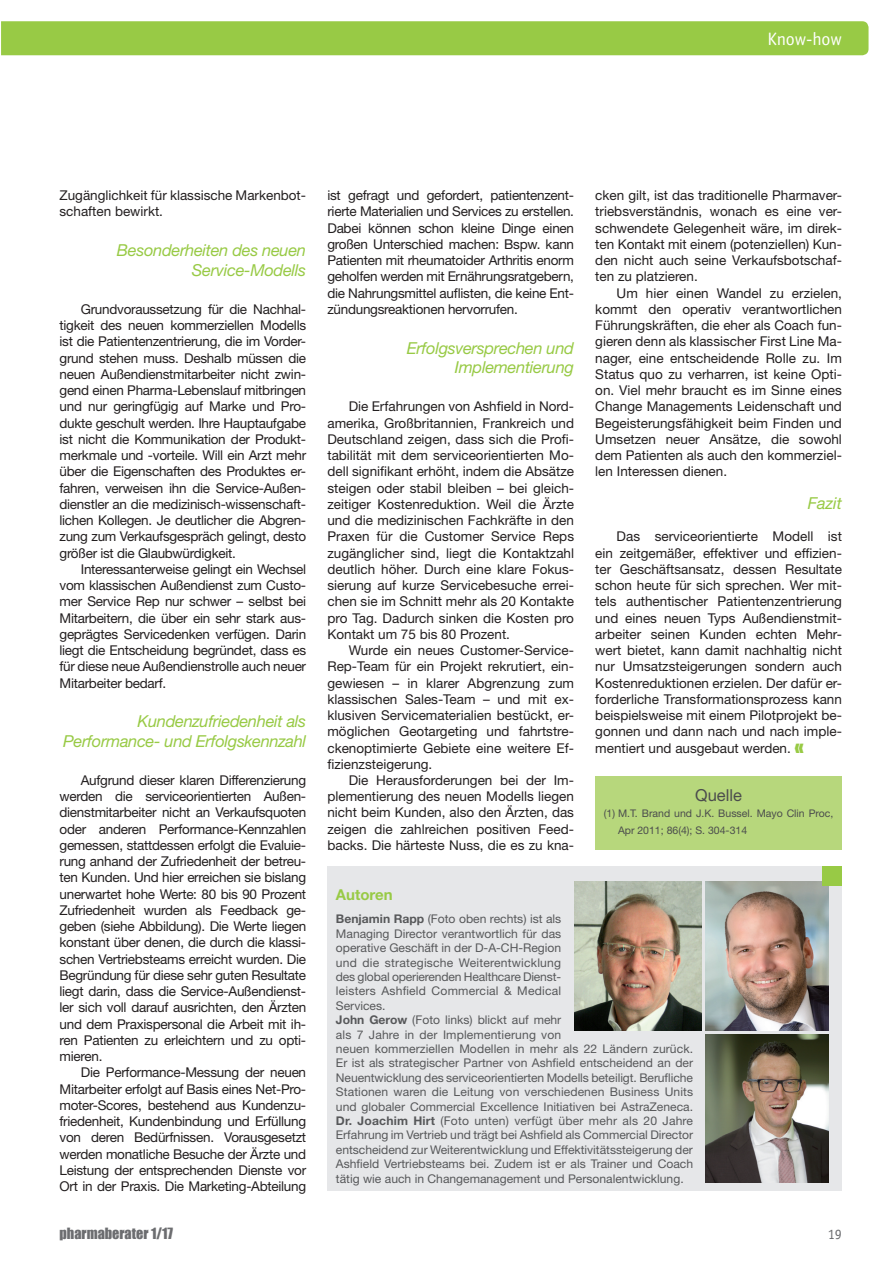
<style>
.page{position:relative;width:893px;height:1263px;background:#fff}
.page>*{position:absolute;margin:0;border:0;box-sizing:border-box;transform-origin:0 0}
.t1{font:18px "Officina Sans";color:#fff}
.pb_Zwischenüberschri{font:italic 16.5px/19.8px "Helvetica Neue LT Std";letter-spacing:-.02em;color:#98ca45;text-align:right}
.Zwischentitel{font:16.5px "Helvetica Neue LT Std";color:#4b4c4d}
.t2{font:700 15px "Helvetica Neue LT Std";color:#98ca45}
.t3{font:14.25px "Impact";color:#6c6d70}
.t4{font:14.25px "Officina Sans";color:#6c6d70}
.in_Fließtext{font:13.5px/16.2px "Helvetica Neue LT Std";color:#231f20;text-align:justify}
.t5{font:12px/14.4px "Helvetica Neue LT Std";color:#57585a;text-align:justify}
.t6{font:10.5px/16.2px "Helvetica Neue LT Std";color:#4b4c4d}
.s1{font-weight:700}
</style>
<div class="page">
<div style="left:1px;top:21px;width:867px;height:34px;background:#98ca45"></div>
<div style="left:327px;top:866px;width:515px;height:325px;background:#e6e7e9"></div>
<div style="left:595px;top:776px;width:247px;height:74px;background:#b7d77c"></div>
<img style="left:706px;top:881px;width:122px;height:149px">
<img style="left:706px;top:1034px;width:122px;height:149px">
<img style="left:574px;top:881px;width:128px;height:149px">
<div style="left:823px;top:866px;width:19px;height:19px;background:#98ca45"></div>
<p class="t1" style="left:767px;top:28px;width:76px">Know-how</p>
<p class="in_Fließtext" style="left:60px;top:187px;width:248px">Zugänglichkeit für klassische Markenbot&shy;schaften bewirkt.</p>
<p class="pb_Zwischenüberschri" style="left:117px;top:240px;width:191px">Besonderheiten des neuen<br>Service-Modells</p>
<p class="in_Fließtext" style="left:60px;top:301px;width:248px;text-indent:21px">Grundvoraussetzung für die Nachhal&shy;tigkeit des neuen kommerziellen Modells ist die Patientenzentrierung, die im Vorder&shy;grund stehen muss. Deshalb müssen die neuen Außendienstmitarbeiter nicht zwin&shy;gend einen Pharma-Lebenslauf mitbringen und nur geringfügig auf Marke und Pro&shy;dukte geschult werden. Ihre Hauptaufgabe ist nicht die Kommunikation der Produkt&shy;merkmale und -vorteile. Will ein Arzt mehr über die Eigenschaften des Produktes er&shy;fahren, verweisen ihn die Service-Außen&shy;dienstler an die medizinisch-wissenschaft&shy;lichen Kollegen. Je deutlicher die Abgren&shy;zung zum Verkaufsgespräch gelingt, desto größer ist die Glaubwürdigkeit.</p>
<p class="in_Fließtext" style="left:60px;top:561px;width:248px;text-indent:21px">Interessanterweise gelingt ein Wechsel vom klassischen Außendienst zum Custo&shy;mer Service Rep nur schwer – selbst bei Mitarbeitern, die über ein sehr stark aus&shy;geprägtes Servicedenken verfügen. Darin liegt die Entscheidung begründet, dass es für diese neue Außendienstrolle auch neuer Mitarbeiter bedarf.</p>
<p class="pb_Zwischenüberschri" style="left:63px;top:711px;width:244px">Kundenzufriedenheit als<br>Performance- und Erfolgskennzahl</p>
<p class="in_Fließtext" style="left:60px;top:772px;width:248px;text-indent:21px">Aufgrund dieser klaren Differenzierung werden die serviceorientierten Außen&shy;dienstmitarbeiter nicht an Verkaufsquoten oder anderen Performance-Kennzahlen gemessen, stattdessen erfolgt die Evaluie&shy;rung anhand der Zufriedenheit der betreu&shy;ten Kunden. Und hier erreichen sie bislang unerwartet hohe Werte: 80 bis 90 Prozent Zufriedenheit wurden als Feedback ge&shy;geben (siehe Abbildung). Die Werte liegen konstant über denen, die durch die klassi&shy;schen Vertriebsteams erreicht wurden. Die Begründung für diese sehr guten Resultate liegt darin, dass die Service-Außendienst&shy;ler sich voll darauf ausrichten, den Ärzten und dem Praxispersonal die Arbeit mit ih&shy;ren Patienten zu erleichtern und zu opti&shy;mieren.</p>
<p class="in_Fließtext" style="left:60px;top:1064px;width:248px;text-indent:21px">Die Performance-Messung der neuen Mitarbeiter erfolgt auf Basis eines Net-Pro&shy;moter-Scores, bestehend aus Kundenzu&shy;friedenheit, Kundenbindung und Erfüllung von deren Bedürfnissen. Vorausgesetzt werden monatliche Besuche der Ärzte und Leistung der entsprechenden Dienste vor Ort in der Praxis. Die Marketing-Abteilung</p>
<p class="in_Fließtext" style="left:327px;top:187px;width:248px">ist gefragt und gefordert, patientenzent&shy;rierte Materialien und Services zu erstellen.<br>Dabei können schon kleine Dinge einen großen Unterschied machen: Bspw. kann Patienten mit rheumatoider Arthritis enorm geholfen werden mit Ernährungsratgebern, die Nahrungsmittel auflisten, die keine Ent&shy;zündungsreaktionen hervorrufen.</p>
<p class="pb_Zwischenüberschri" style="left:407px;top:338px;width:169px">Erfolgsversprechen und<br>Implementierung</p>
<p class="in_Fließtext" style="left:327px;top:398px;width:248px;text-indent:21px">Die Erfahrungen von Ashfield in Nord&shy;amerika, Großbritannien, Frankreich und Deutschland zeigen, dass sich die Profi&shy;tabilität mit dem serviceorientierten Mo&shy;dell signifikant erhöht, indem die Absätze steigen oder stabil bleiben – bei gleich&shy;zeitiger Kostenreduktion. Weil die Ärzte und die medizinischen Fachkräfte in den Praxen für die Customer Service Reps zugänglicher sind, liegt die Kontaktzahl deutlich höher. Durch eine klare Fokus&shy;sierung auf kurze Servicebesuche errei&shy;chen sie im Schnitt mehr als 20 Kontakte pro Tag. Dadurch sinken die Kosten pro Kontakt um 75 bis 80 Prozent.</p>
<p class="in_Fließtext" style="left:327px;top:642px;width:248px;text-indent:21px">Wurde ein neues Customer-Service-Rep-Team für ein Projekt rekrutiert, ein&shy;gewiesen – in klarer Abgrenzung zum klassischen Sales-Team – und mit ex&shy;klusiven Servicematerialien bestückt, er&shy;möglichen Geotargeting und fahrtstre&shy;ckenoptimierte Gebiete eine weitere Ef&shy;fizienzsteigerung.</p>
<p class="in_Fließtext" style="left:327px;top:772px;width:248px;text-indent:21px">Die Herausforderungen bei der Im&shy;plementierung des neuen Modells liegen nicht beim Kunden, also den Ärzten, das zeigen die zahlreichen positiven Feed&shy;backs. Die härteste Nuss, die es zu kna-</p>
<p class="in_Fließtext" style="left:595px;top:187px;width:248px">cken gilt, ist das traditionelle Pharmaver&shy;triebsverständnis, wonach es eine ver&shy;schwendete Gelegenheit wäre, im direk&shy;ten Kontakt mit einem (potenziellen) Kun&shy;den nicht auch seine Verkaufsbotschaf&shy;ten zu platzieren.</p>
<p class="in_Fließtext" style="left:595px;top:285px;width:248px;text-indent:21px">Um hier einen Wandel zu erzielen, kommt den operativ verantwortlichen Führungskräften, die eher als Coach fun&shy;gieren denn als klassischer First Line Ma&shy;nager, eine entscheidende Rolle zu. Im Status quo zu verharren, ist keine Opti&shy;on. Viel mehr braucht es im Sinne eines Change Managements Leidenschaft und Begeisterungsfähigkeit beim Finden und Umsetzen neuer Ansätze, die sowohl dem Patienten als auch den kommerziel&shy;len Interessen dienen.</p>
<p class="pb_Zwischenüberschri" style="left:808px;top:493px;width:36px">Fazit</p>
<p class="in_Fließtext" style="left:595px;top:528px;width:248px;text-indent:21px">Das serviceorientierte Modell ist ein zeitgemäßer, effektiver und effizien&shy;ter Geschäftsansatz, dessen Resultate schon heute für sich sprechen. Wer mit&shy;tels authentischer Patientenzentrierung und eines neuen Typs Außendienstmit&shy;arbeiter seinen Kunden echten Mehr&shy;wert bietet, kann damit nachhaltig nicht nur Umsatzsteigerungen sondern auch Kostenreduktionen erzielen. Der dafür er&shy;forderliche Transformationsprozess kann beispielsweise mit einem Pilotprojekt be&shy;gonnen und dann nach und nach imple&shy;mentiert und ausgebaut werden.</p>
<p class="Zwischentitel" style="left:695px;top:785px;width:48px">Quelle</p>
<p class="t6" style="left:618px;top:805px;width:217px;text-indent:-14px">(1) M.T. Brand und J.K. Bussel. Mayo Clin Proc,<br>Apr 2011; 86(4); S. 304-314</p>
<p class="t2" style="left:336px;top:886px;width:58px">Autoren</p>
<p class="t5" style="left:336px;top:912px;width:227px"><span class="s1">Benjamin Rapp</span> (Foto oben rechts) ist als Managing Director verantwortlich für das operative Geschäft in der D-A-CH-Region und die strategische Weiterentwicklung des global operierenden Healthcare Dienst&shy;leisters Ashfield Commercial &amp; Medical Services.</p>
<p class="t5" style="left:336px;top:1012px;width:359px;text-align:left"><span class="s1">John Gerow</span> (Foto links) blickt auf mehr<br>als 7 Jahre in der Implementierung von<br>neuen kommerziellen Modellen in mehr als 22 Ländern zurück.<br>Er ist als strategischer Partner von Ashfield entscheidend an der Neuentwicklung des serviceorientierten Modells beteiligt. Berufliche Stationen waren die Leitung von verschiedenen Business Units und globaler Commercial Excellence Initiativen bei AstraZeneca.<br><span class="s1">Dr. Joachim Hirt</span> (Foto unten) verfügt über mehr als 20 Jahre Erfahrung im Vertrieb und trägt bei Ashfield als Commercial Director entscheidend zur Weiterentwicklung und Effektivitätssteigerung der Ashfield Vertriebsteams bei. Zudem ist er als Trainer und Coach tätig wie auch in Changemanagement und Personalentwicklung.</p>
<p class="t3" style="left:60px;top:1223px;width:115px">pharmaberater 1/17</p>
<p class="t4" style="left:828px;top:1226px;width:16px">19</p>
</div>
